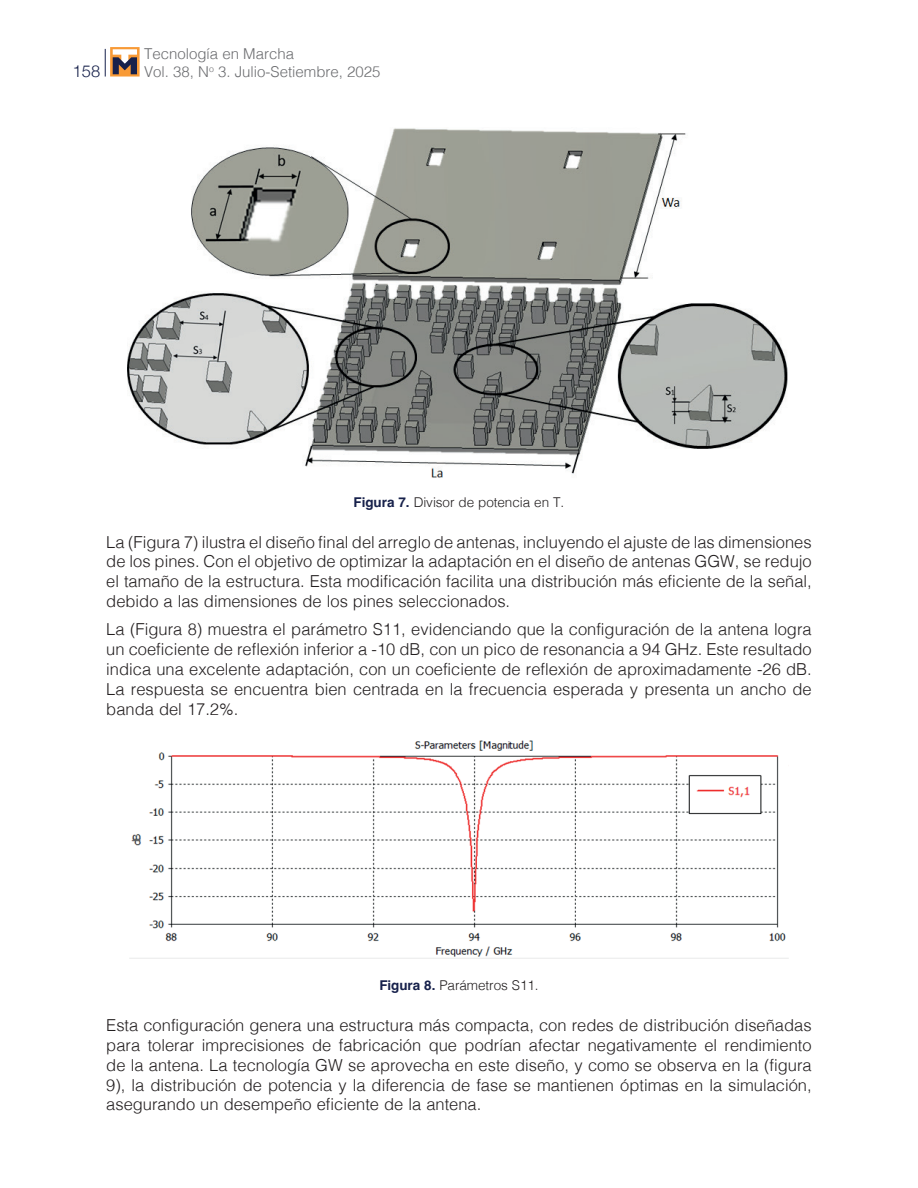
<style>
.page{position:relative;width:918px;height:1188px;background:#fff}
.page>*{position:absolute;margin:0;border:0;box-sizing:border-box;transform-origin:0 0}
.t1{font:300 16.5px/19.8px "Helvetica";color:#231f20;text-align:justify}
.t2{font:300 16.5px "Helvetica Neue";color:#17214b}
.t3{font:300 15px/18px "Helvetica";color:#6c6d70}
.t4{font:300 13.5px "Helvetica";letter-spacing:-.005em;color:#231f20}
.s1{font-weight:700;color:#17214b}
</style>
<div class="page">
<svg style="left:105px;top:49px;width:1px;height:28px"></svg>
<svg style="left:110px;top:47px;width:30px;height:30px"></svg>
<svg style="left:113px;top:49px;width:24px;height:25px"></svg>
<img style="left:128px;top:128px;width:660px;height:350px">
<img style="left:129px;top:740px;width:660px;height:219px">
<p class="t2" style="left:73px;top:57px;width:29px">158</p>
<p class="t3" style="left:144px;top:43px;width:238px">Tecnología en Marcha<br>Vol. 38, N<sup>o</sup> 3. Julio-Setiembre, 2025</p>
<p class="t4" style="left:354px;top:490px;width:212px"><span class="s1">Figura 7.</span> Divisor de potencia en T.</p>
<p class="t1" style="left:106px;top:531px;width:707px">La (Figura 7) ilustra el diseño final del arreglo de antenas, incluyendo el ajuste de las dimensiones de los pines. Con el objetivo de optimizar la adaptación en el diseño de antenas GGW, se redujo el tamaño de la estructura. Esta modificación facilita una distribución más eficiente de la señal, debido a las dimensiones de los pines seleccionados.</p>
<p class="t1" style="left:106px;top:618px;width:707px">La (Figura 8) muestra el parámetro S11, evidenciando que la configuración de la antena logra un coeficiente de reflexión inferior a -10 dB, con un pico de resonancia a 94 GHz. Este resultado indica una excelente adaptación, con un coeficiente de reflexión de aproximadamente -26 dB.<br>La respuesta se encuentra bien centrada en la frecuencia esperada y presenta un ancho de banda del 17.2%.</p>
<p class="t4" style="left:379px;top:974px;width:161px"><span class="s1">Figura 8.</span> Parámetros S11.</p>
<p class="t1" style="left:106px;top:1014px;width:707px">Esta configuración genera una estructura más compacta, con redes de distribución diseñadas para tolerar imprecisiones de fabricación que podrían afectar negativamente el rendimiento de la antena. La tecnología GW se aprovecha en este diseño, y como se observa en la (figura 9), la distribución de potencia y la diferencia de fase se mantienen óptimas en la simulación, asegurando un desempeño eficiente de la antena.</p>
</div>
